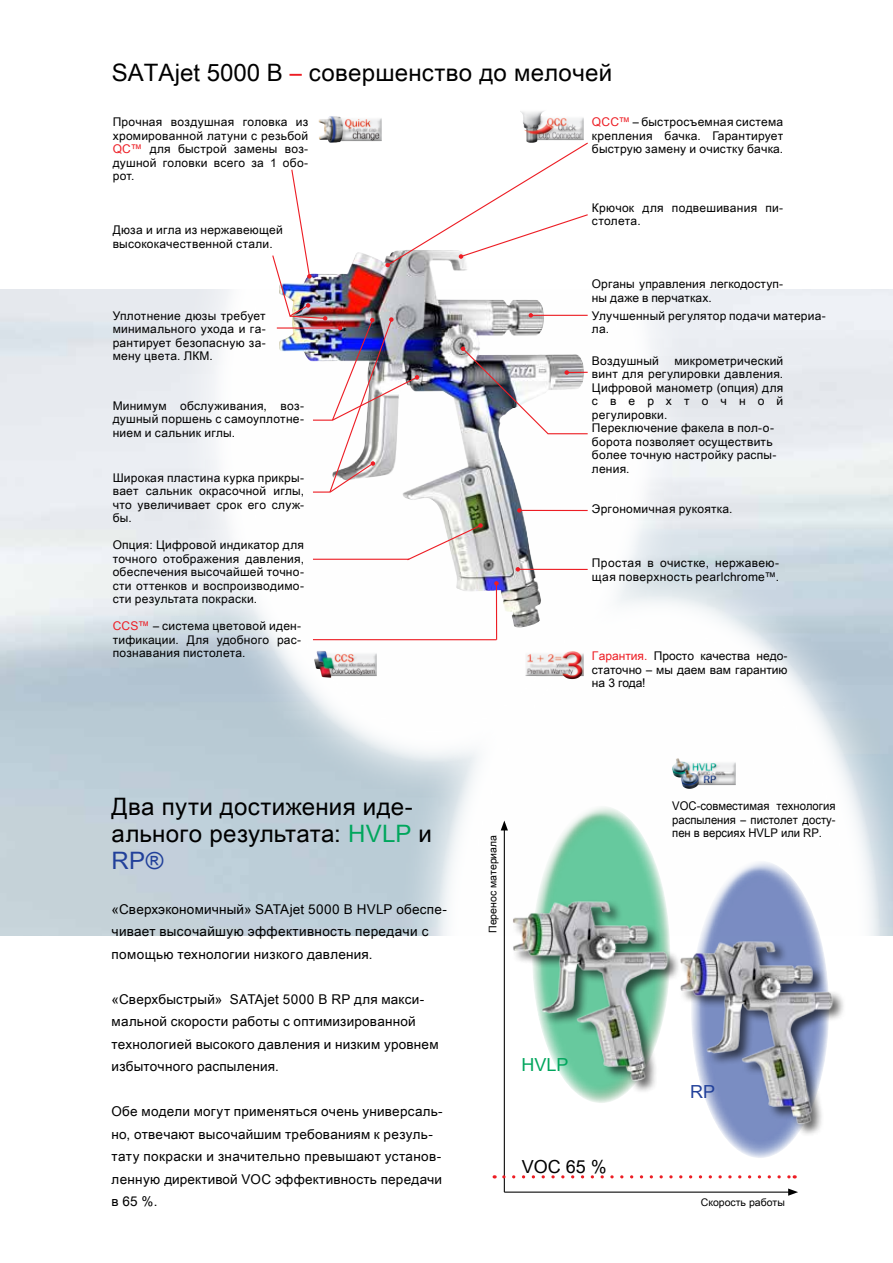
<style>
.page{position:relative;width:893px;height:1263px;background:#fff}
.page>*{position:absolute;margin:0;border:0;box-sizing:border-box;transform-origin:0 0}
.t1{font:24px/27px "Arial Unicode MS";letter-spacing:.01em;color:#000}
.t2{font:18px "Arial Unicode MS";color:#000}
.t3{font:18px "Arial Unicode MS";color:#00a65d}
.t4{font:18px "Arial Unicode MS";color:#21409a}
.t5{font:13.5px/22.5px "Arial Unicode MS";letter-spacing:.015em;color:#000}
.t6{font:12px/13.5px "Arial Unicode MS";letter-spacing:.02em;color:#000;text-align:justify}
.t7{font:12px/13.5px "Arial Unicode MS";letter-spacing:.02em;color:#000;text-align:justify;scale:.94 1}
.t8{font:10.5px "Arial Unicode MS";color:#000}
.s1{color:#ed1d24}
.s2{color:#00a65d}
.s3{color:#21409a}
</style>
<div class="page">
<svg style="left:175px;top:289px;width:520px;height:512px;background:#d3dce4"></svg>
<div style="left:214px;top:64px;width:441px;height:699px;background:#fff;border-radius:50%"></div>
<svg style="left:397px;top:556px;width:496px;height:380px"></svg>
<svg style="left:437px;top:595px;width:443px;height:597px"></svg>
<svg style="left:519px;top:794px;width:165px;height:310px"></svg>
<svg style="left:542px;top:821px;width:120px;height:282px"></svg>
<svg style="left:678px;top:849px;width:164px;height:310px"></svg>
<svg style="left:705px;top:876px;width:111px;height:282px"></svg>
<hr style="left:504px;top:828px;width:1px;height:364px;background:#000">
<svg style="left:501px;top:820px;width:7px;height:10px"></svg>
<hr style="left:504px;top:1191px;width:286px;height:2px;background:#000">
<svg style="left:788px;top:1188px;width:10px;height:8px"></svg>
<svg style="left:504px;top:1175px;width:291px;height:3px"></svg>
<img style="left:657px;top:924px;width:194px;height:210px">
<img style="left:492px;top:884px;width:195px;height:210px">
<div style="left:517px;top:110px;width:70px;height:37px;background:#000;opacity:.75"></div>
<div style="left:315px;top:115px;width:70px;height:32px;background:#000;opacity:.75"></div>
<div style="left:313px;top:650px;width:68px;height:31px;background:#000;opacity:.75"></div>
<img style="left:673px;top:752px;width:63px;height:2px">
<div style="left:669px;top:754px;width:70px;height:34px;background:#fff"></div>
<div style="left:671px;top:756px;width:69px;height:37px;background:#000;opacity:.75"></div>
<svg style="left:406px;top:523px;width:77px;height:38px"></svg>
<hr style="left:313px;top:559px;width:96px;height:1px;background:#ed1d24">
<hr style="left:518px;top:569px;width:70px;height:1px;background:#ed1d24">
<svg style="left:516px;top:567px;width:4px;height:5px"></svg>
<hr style="left:519px;top:510px;width:69px;height:1px;background:#ed1d24">
<svg style="left:517px;top:508px;width:5px;height:5px"></svg>
<img style="left:521px;top:642px;width:63px;height:42px">
<div style="left:522px;top:646px;width:65px;height:32px;background:#fff"></div>
<div style="left:523px;top:650px;width:65px;height:33px;background:#000;opacity:.75"></div>
<hr style="left:496px;top:583px;width:1px;height:57px;background:#ed1d24">
<svg style="left:494px;top:581px;width:5px;height:5px"></svg>
<hr style="left:313px;top:639px;width:183px;height:1px;background:#ed1d24">
<img style="left:272px;top:141px;width:316px;height:353px">
<h1 class="t1" style="left:112px;top:59px;width:502px">SATAjet 5000 B <span class="s1">–</span> совершенство до мелочей</h1>
<p class="t6" style="left:113px;top:115px;width:197px">Прочная воздушная головка из хромированной латуни с резьбой <span class="s1">QC™</span> для быстрой замены воз&shy;душной головки всего за 1 обо&shy;рот.</p>
<p class="t6" style="left:113px;top:223px;width:172px">Дюза и игла из нержавеющей высококачественной стали.</p>
<p class="t6" style="left:113px;top:308px;width:155px">Уплотнение дюзы требуeт минимального ухода и га&shy;рантирует безопасную за&shy;мену цвета. ЛКМ.</p>
<p class="t6" style="left:113px;top:398px;width:193px">Минимум обслуживания, воз&shy;душный поршень с самоуплотне&shy;нием и сальник иглы.</p>
<p class="t6" style="left:113px;top:470px;width:193px">Широкая пластина курка прикры&shy;вает сальник окрасочной иглы, что увеличивает срок его служ&shy;бы.</p>
<p class="t6" style="left:113px;top:538px;width:193px">Опция: Цифровой индикатор для точного отображения давления, обеспечения высочайшей точно&shy;сти оттенков и воспроизводимо&shy;сти результата покраски.</p>
<p class="t6" style="left:113px;top:619px;width:190px"><span class="s1">CCS™</span> – система цветовой иден&shy;тификации. Для удобного рас&shy;познавания пистолета.</p>
<p class="t6" style="left:592px;top:115px;width:193px"><span class="s1">QCC™</span> – быстросъемная система крепления бачка. Гарантирует быструю замену и очистку бачка.</p>
<p class="t6" style="left:592px;top:200px;width:193px">Крючок для подвешивания пи&shy;столета.</p>
<p class="t6" style="left:592px;top:277px;width:193px">Органы управления легкодоступ&shy;ны даже в перчатках.</p>
<p class="t6" style="left:592px;top:308px;width:235px">Улучшенный регулятор подачи материа&shy;ла.</p>
<p class="t6" style="left:592px;top:353px;width:69px">Воздушный</p>
<p class="t6" style="left:592px;top:353px;width:193px;text-indent:82px">микрометрический винт для регулировки давления.<br>Цифровой манометр (опция) для сверхточной регулировки.</p>
<p class="t6" style="left:592px;top:421px;width:186px;text-align:left">Переключение факела в пол-о&shy;борота позволяет осуществить более точную настройку распы&shy;ления.</p>
<p class="t6" style="left:592px;top:502px;width:142px">Эргономичная рукоятка.</p>
<p class="t6" style="left:592px;top:556px;width:189px">Простая в очистке, нержавею&shy;щая поверхность pearlchrome™.</p>
<p class="t6" style="left:592px;top:649px;width:197px"><span class="s1">Гарантия.</span> Просто качества недо&shy;статочно – мы даем вам гарантию на 3 года!</p>
<h1 class="t1" style="left:112px;top:792px;width:322px">Два пути достижения иде&shy;ального результата: <span class="s2">HVLP</span> и<br><span class="s3">RP®</span></h1>
<p class="t5" style="left:112px;top:897px;width:337px">«Сверхэкономичный» SATAjet 5000 B HVLP обеспе&shy;чивает высочайшую эффективность передачи с помощью технологии низкого давления.</p>
<p class="t5" style="left:112px;top:987px;width:328px">«Сверхбыстрый» SATAjet 5000 B RP для макси&shy;мальной скорости работы с оптимизированной технологией высокого давления и низким уровнем избыточного распыления.</p>
<p class="t5" style="left:112px;top:1100px;width:333px">Обе модели могут применяться очень универсаль&shy;но, отвечают высочайшим требованиям к резуль&shy;тату покраски и значительно превышают установ&shy;ленную директивой VOC эффективность передачи в 65 %.</p>
<p class="t8" style="left:485px;top:933px;width:99px;rotate:-90deg">Перенос материала</p>
<h2 class="t3" style="left:522px;top:1051px;width:49px">HVLP</h2>
<h2 class="t2" style="left:522px;top:1154px;width:87px">VOC 65 %</h2>
<p class="t7" style="left:672px;top:799px;width:175px">VOC-совместимая технология распыления – пистолет досту&shy;пен в версиях HVLP или RP.</p>
<h2 class="t4" style="left:690px;top:1078px;width:27px">RP</h2>
<p class="t8" style="left:701px;top:1194px;width:86px">Скорость работы</p>
</div>
